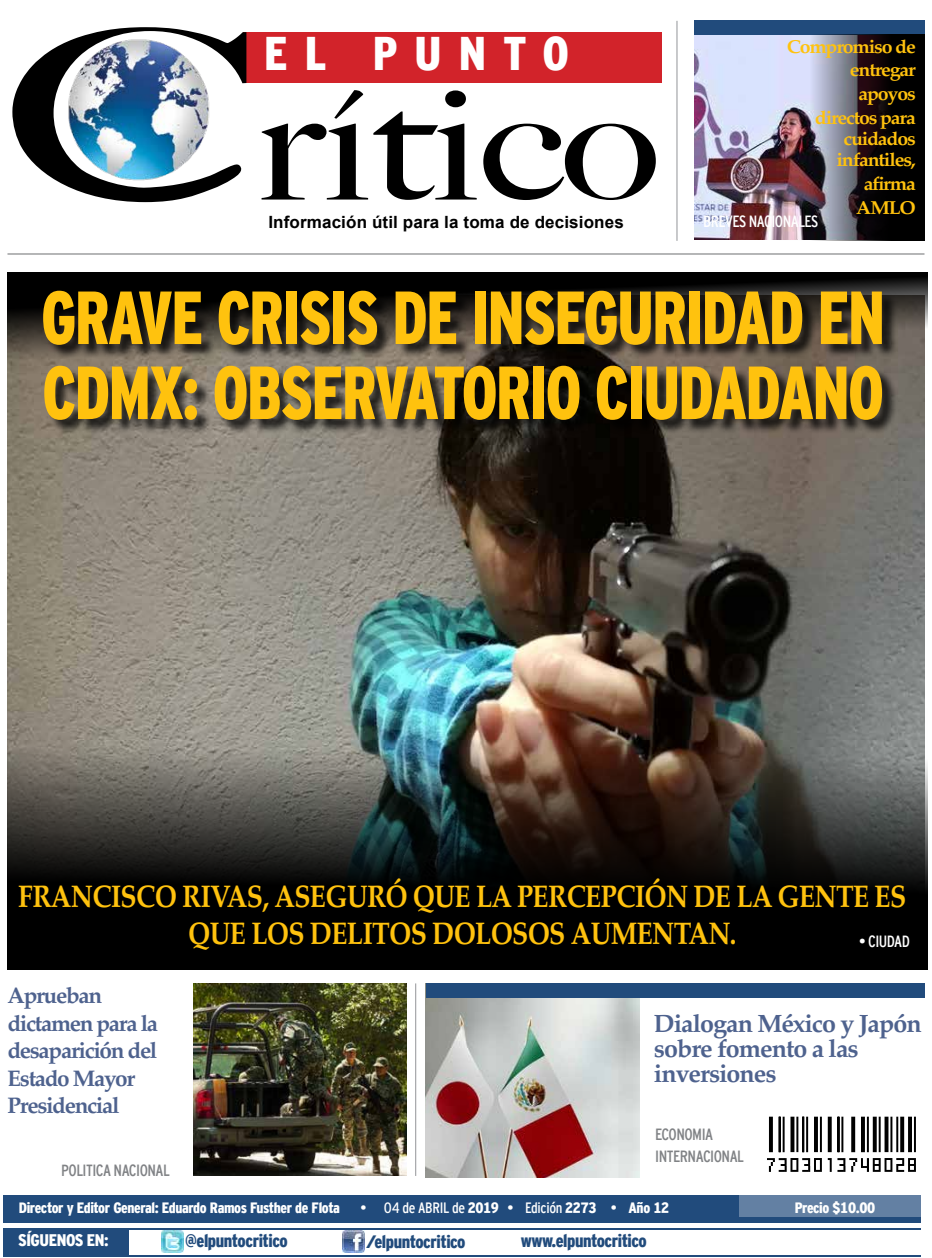
<style>
.page{position:relative;width:932px;height:1258px;background:#fff}
.page>*{position:absolute;margin:0;border:0;box-sizing:border-box;transform-origin:0 0}
.t1{font:900 75px/75px "Interstate Cond Mono";letter-spacing:-.025em;color:#ffc20e;scale:.85 1}
.t2{font:900 47.12px "Interstate Cond Mono";letter-spacing:.36em;color:#fff}
.t3{font:700 31.25px/37.5px "Palatino";letter-spacing:-.025em;color:#ffc20e;text-align:center;scale:.85 1}
.t4{font:700 25px/25px "Palatino";letter-spacing:-.04em;color:#4e628e}
.t5{font:700 22.5px/27.5px "Palatino";letter-spacing:-.06em;color:#4e628e}
.t6{font:700 18.75px/23.8px "Palatino";letter-spacing:-.055em;color:#ffc20e;text-align:center;scale:1.04 1}
.t7{font:900 18px "Interstate Cond Mono";letter-spacing:-.025em;color:#214b7c}
.t8{font:700 16.88px "Arial";letter-spacing:.005em;color:#000}
.t9{font:900 16.75px "Interstate Cond Mono";letter-spacing:-.025em;color:#fff}
.t10{font:16.25px/22px "Interstate Cond Mono";letter-spacing:-.035em;color:#808285}
.t11{font:16.25px "Interstate Cond Mono";letter-spacing:-.035em;color:#fff}
.t12{font:900 15px "Interstate Cond Mono";letter-spacing:-.025em;color:#fff}
.t13{font:15px "Interstate Cond Mono";letter-spacing:-.02em;color:#fff}
.s1{font-weight:900}
.s2{color:#214b7c}
</style>
<div class="page">
<img style="left:7px;top:374px;width:917px;height:334px">
<svg style="left:7px;top:273px;width:920px;height:101px;background:#171514"></svg>
<img style="left:7px;top:708px;width:921px;height:262px">
<img style="left:695px;top:35px;width:84px;height:204px">
<hr style="left:3px;top:1255px;width:918px;height:2px;background:#214b7c">
<div style="left:4px;top:1195px;width:917px;height:27px;background:#214b7c"></div>
<hr style="left:7px;top:254px;width:917px;height:1px;background:#6d6e71">
<div style="left:3px;top:1229px;width:126px;height:28px;background:#214b7c"></div>
<hr style="left:3px;top:1228px;width:918px;height:1px;background:#214b7c">
<div style="left:739px;top:1195px;width:182px;height:22px;background:#6380a3"></div>
<svg style="left:767px;top:1117px;width:149px;height:55px"></svg>
<div style="left:244px;top:32px;width:418px;height:51px;background:#d2232a"></div>
<img style="left:12px;top:27px;width:234px;height:175px">
<svg style="left:262px;top:90px;width:394px;height:110px"></svg>
<img style="left:162px;top:1231px;width:21px;height:21px">
<img style="left:343px;top:1231px;width:22px;height:22px">
<div style="left:694px;top:20px;width:230px;height:15px;background:#214b7c"></div>
<img style="left:194px;top:983px;width:213px;height:193px">
<img style="left:426px;top:998px;width:213px;height:180px">
<div style="left:426px;top:983px;width:498px;height:15px;background:#214b7c"></div>
<hr style="left:415px;top:983px;width:1px;height:193px;background:#939598">
<hr style="left:677px;top:21px;width:1px;height:220px;background:#939598">
<img style="left:779px;top:35px;width:146px;height:206px">
<div style="left:45px;top:292px;width:853px;height:143px;background:#000;opacity:.75"></div>
<div style="left:21px;top:880px;width:899px;height:85px;background:#000"></div>
<h2 class="t2" style="left:264px;top:27px;width:306px">EL PUNTO</h2>
<p class="t8" style="left:268px;top:211px;width:357px">Información útil para la toma de decisiones</p>
<p class="t6" style="left:787px;top:34px;width:126px;text-align:right">Compromiso de entregar<br>apoyos<br>directos para</p>
<p class="t6" style="left:836px;top:128px;width:78px;line-height:21.2px">cuidados infantiles,</p>
<p class="t6" style="left:856px;top:171px;width:59px">afirma<br>AMLO</p>
<p class="t11" style="left:703px;top:212px;width:117px">BREVES NACIONALES</p>
<h1 class="t1" style="left:41px;top:280px;width:994px">GRAVE CRISIS DE INSEGURIDAD EN<br>CDMX: OBSERVATORIO CIUDADANO</h1>
<p class="t3" style="left:18px;top:876px;width:1046px">FRANCISCO RIVAS, ASEGURÓ QUE LA PERCEPCIÓN DE LA GENTE ES<br>QUE LOS DELITOS DOLOSOS AUMENTAN.</p>
<p class="t11" style="left:859px;top:932px;width:52px">• CIUDAD</p>
<p class="t5" style="left:8px;top:981px;width:152px">Aprueban dictamen para la desaparición del<br>Estado Mayor<br>Presidencial</p>
<p class="t10" style="left:61px;top:1159px;width:110px">POLITICA NACIONAL</p>
<p class="t4" style="left:654px;top:1010px;width:269px">Dialogan México y Japón sobre fomento a las inversiones</p>
<p class="t10" style="left:655px;top:1123px;width:90px">ECONOMIA<br>INTERNACIONAL</p>
<p class="t12" style="left:19px;top:1200px;width:323px">Director y Editor General: Eduardo Ramos Fusther de Flota</p>
<p class="t13" style="left:360px;top:1199px;width:310px">• 04 de ABRIL de <span class="s1">2019</span> • Edición <span class="s1">2273</span> • <span class="s1">Año 12</span></p>
<p class="t12" style="left:795px;top:1200px;width:82px">Precio $10.00</p>
<p class="t9" style="left:18px;top:1231px;width:96px">SÍGUENOS EN:<span class="s2">:</span></p>
<p class="t7" style="left:185px;top:1231px;width:104px">@elpuntocritico</p>
<p class="t7" style="left:366px;top:1231px;width:101px">/elpuntocritico</p>
<p class="t7" style="left:521px;top:1230px;width:128px">www.elpuntocritico</p>
</div>
